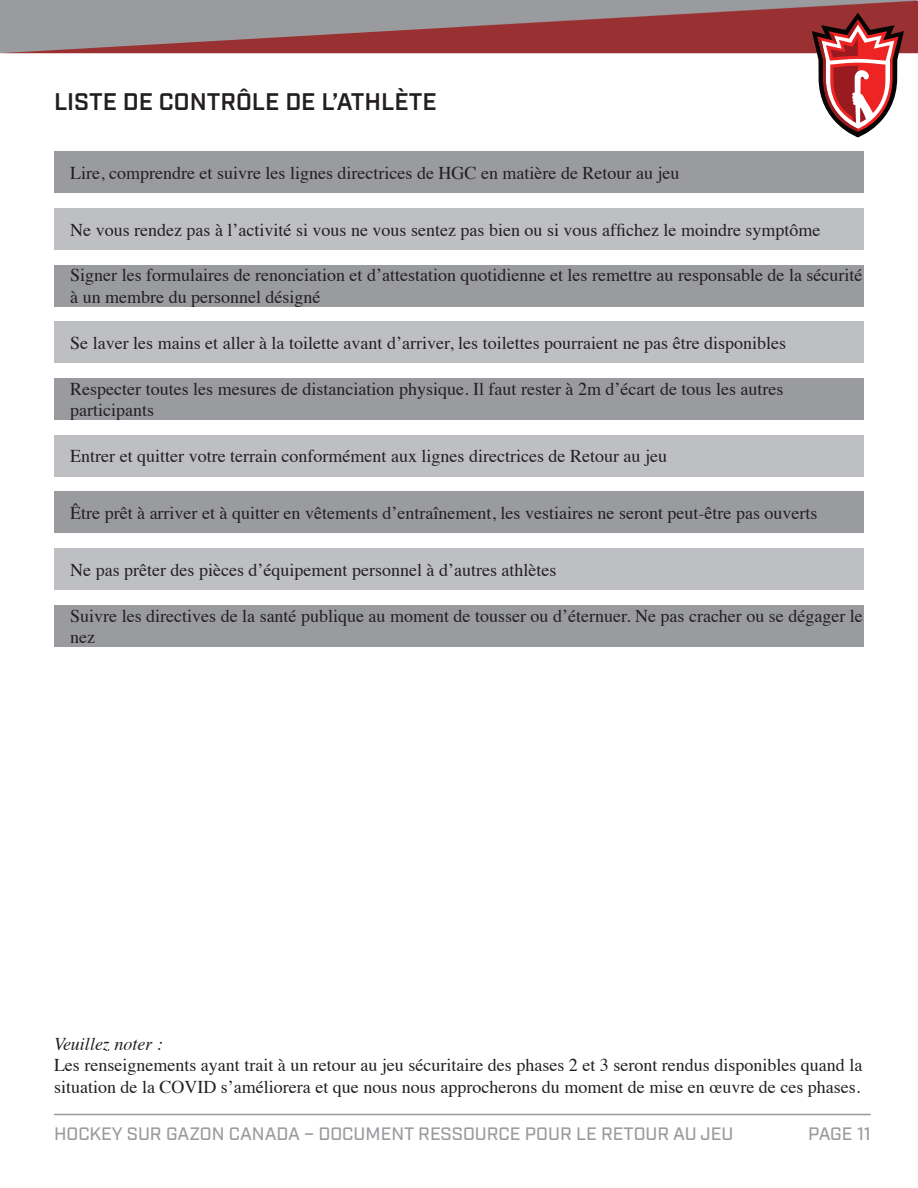
<style>
.page{position:relative;width:918px;height:1188px;background:#fff}
.page>*{position:absolute;margin:0;border:0;box-sizing:border-box;transform-origin:0 0}
.t1{font:600 24px "Industry";color:#231f20}
.t2{font:18px/21.6px "Times";color:#231f20}
.t3{font:500 18px "Industry";color:#999b9e}
.t4{font:italic 18px "Times";color:#231f20}
</style>
<div class="page">
<svg style="left:0;top:1px;width:918px;height:52px;background:#986a6c"></svg>
<svg style="left:812px;top:13px;width:92px;height:124px"></svg>
<hr style="left:54px;top:1114px;width:817px;height:1px;background:#999b9e">
<div style="left:54px;top:151px;width:810px;height:42px;background:#999b9e"></div>
<div style="left:54px;top:265px;width:810px;height:41px;background:#999b9e"></div>
<div style="left:54px;top:378px;width:810px;height:42px;background:#999b9e"></div>
<div style="left:54px;top:492px;width:810px;height:41px;background:#999b9e"></div>
<div style="left:54px;top:605px;width:810px;height:42px;background:#999b9e"></div>
<div style="left:54px;top:208px;width:810px;height:42px;background:#bebfc2"></div>
<div style="left:54px;top:321px;width:810px;height:42px;background:#bebfc2"></div>
<div style="left:54px;top:435px;width:810px;height:42px;background:#bebfc2"></div>
<div style="left:54px;top:548px;width:810px;height:42px;background:#bebfc2"></div>
<h1 class="t1" style="left:54px;top:87px;width:384px">LISTE DE CONTRÔLE DE L’ATHLÈTE</h1>
<p class="t2" style="left:70px;top:160px;width:611px">Lire, comprendre et suivre les lignes directrices de HGC en matière de Retour au jeu</p>
<p class="t2" style="left:70px;top:217px;width:752px">Ne vous rendez pas à l’activité si vous ne vous sentez pas bien ou si vous affichez le moindre symptôme</p>
<p class="t2" style="left:70px;top:263px;width:794px">Signer les formulaires de renonciation et d’attestation quotidienne et les remettre au responsable de la sécurité à un membre du personnel désigné</p>
<p class="t2" style="left:70px;top:331px;width:718px">Se laver les mains et aller à la toilette avant d’arriver, les toilettes pourraient ne pas être disponibles</p>
<p class="t2" style="left:70px;top:376px;width:715px">Respecter toutes les mesures de distanciation physique. Il faut rester à 2m d’écart de tous les autres participants</p>
<p class="t2" style="left:70px;top:444px;width:598px">Entrer et quitter votre terrain conformément aux lignes directrices de Retour au jeu</p>
<p class="t2" style="left:70px;top:501px;width:749px">Être prêt à arriver et à quitter en vêtements d’entraînement, les vestiaires ne seront peut-être pas ouverts</p>
<p class="t2" style="left:70px;top:557px;width:488px">Ne pas prêter des pièces d’équipement personnel à d’autres athlètes</p>
<p class="t2" style="left:70px;top:603px;width:794px">Suivre les directives de la santé publique au moment de tousser ou d’éternuer. Ne pas cracher ou se dégager le nez</p>
<p class="t4" style="left:54px;top:1028px;width:110px">Veuillez noter :</p>
<p class="t2" style="left:54px;top:1053px;width:810px">Les renseignements ayant trait à un retour au jeu sécuritaire des phases 2 et 3 seront rendus disponibles quand la situation de la COVID s’améliorera et que nous nous approcherons du moment de mise en œuvre de ces phases.</p>
<p class="t3" style="left:54px;top:1123px;width:681px">HOCKEY SUR GAZON CANADA – DOCUMENT RESSOURCE POUR LE RETOUR AU JEU</p>
<p class="t3" style="left:808px;top:1123px;width:64px">PAGE 11</p>
</div>
